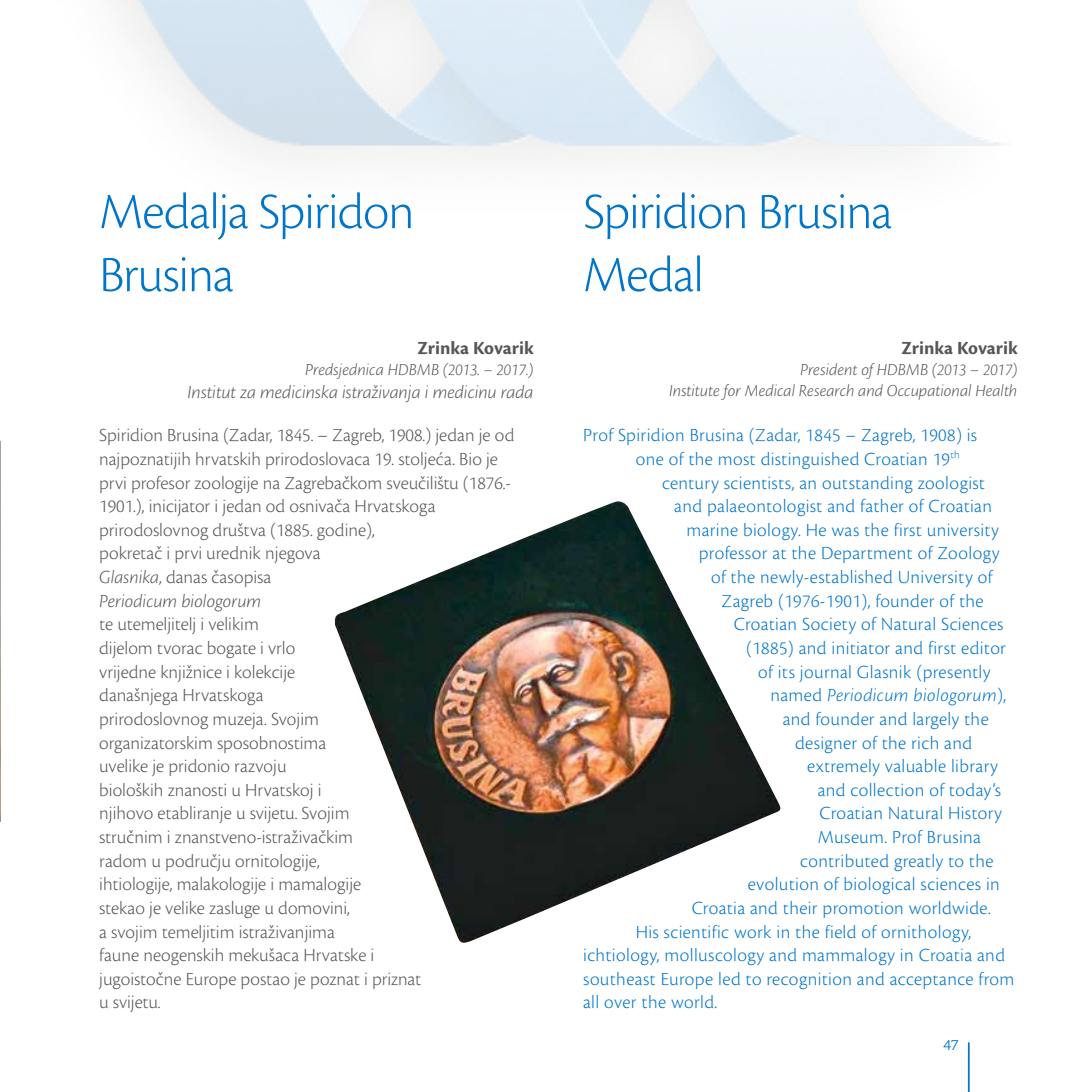
<style>
.page{position:relative;width:1092px;height:1092px;background:#fff}
.page>*{position:absolute;margin:0;border:0;box-sizing:border-box;transform-origin:0 0}
.t1{font:300 52.5px/63px "Cronos Pro";letter-spacing:-.02em;color:#0075c9}
.t2{font:300 19.25px/23.6px "Cronos Pro";color:#575756}
.t3{font:300 19.25px "Cronos Pro";letter-spacing:.02em;color:#0075c9}
.t4{font:italic 300 19.25px "Cronos Pro";letter-spacing:-.005em;color:#575756}
.t5{font:italic 300 19.25px "Cronos Pro";letter-spacing:.015em;color:#0075c9}
.t6{font:700 19.25px "Cronos Pro";color:#575756}
.t7{font:italic 300 17.5px/21px "Cronos Pro";color:#575756;text-align:right}
.t8{font:14px "Museo 300";color:#0075c9}
.s1{font-style:italic}
.s2{font-style:normal}
</style>
<div class="page">
<hr style="left:967px;top:1042px;width:2px;height:49px;background:#0075c9">
<img style="left:0;top:441px;width:1px;height:380px">
<img style="left:334px;top:501px;width:447px;height:442px">
<h1 class="t1" style="left:99px;top:180px;width:317px">Medalja Spiridon<br>Brusina</h1>
<p class="t6" style="left:417px;top:337px;width:117px">Zrinka Kovarik</p>
<p class="t7" style="left:305px;top:359px;width:230px">Predsjednica HDBMB (2013. – 2017.)</p>
<p class="t4" style="left:188px;top:381px;width:347px">Institut za medicinska istraživanja i medicinu rada</p>
<p class="t2" style="left:99px;top:423px;width:416px">Spiridion Brusina (Zadar, 1845. – Zagreb, 1908.) jedan je od najpoznatijih hrvatskih prirodoslovaca 19. stoljeća. Bio je prvi profesor zoologije na Zagrebačkom sveučilištu (1876.- 1901.), inicijator i jedan od osnivača Hrvatskoga prirodoslovnog društva (1885. godine),<br>pokretač i prvi urednik njegova<br><span class="s1">Glasnika</span>, danas časopisa<br><span class="s1">Periodicum biologorum</span></p>
<p class="t2" style="left:99px;top:612px;width:324px">te utemeljitelj i velikim<br>dijelom tvorac bogate i vrlo<br>vrijedne knjižnice i kolekcije<br>današnjega Hrvatskoga<br>prirodoslovnog muzeja. Svojim organizatorskim sposobnostima<br>uvelike je pridonio razvoju<br>bioloških znanosti u Hrvatskoj i<br>njihovo etabliranje u svijetu. Svojim<br>stručnim i znanstveno-istraživačkim<br>radom u području ornitologije,<br>ihtiologije, malakologije i mamalogije<br>stekao je velike zasluge u domovini,<br>a svojim temeljitim istraživanjima<br>faune neogenskih mekušaca Hrvatske i jugoistočne Europe postao je poznat i priznat u svijetu.</p>
<h1 class="t1" style="left:583px;top:180px;width:311px">Spiridion Brusina<br>Medal</h1>
<p class="t6" style="left:901px;top:337px;width:117px">Zrinka Kovarik</p>
<p class="t7" style="left:669px;top:359px;width:350px">President of HDBMB (2013 – 2017)<br>Institute for Medical Research and Occupational Health</p>
<p class="t3" style="left:583px;top:424px;width:395px">Prof Spiridion Brusina (Zadar, 1845 – Zagreb, 1908) is</p>
<p class="t3" style="left:635px;top:448px;width:325px">one of the most distinguished Croatian 19<sup>th</sup></p>
<p class="t3" style="left:662px;top:471px;width:324px">century scientists, an outstanding zoologist</p>
<p class="t3" style="left:674px;top:495px;width:319px">and palaeontologist and father of Croatian</p>
<p class="t3" style="left:686px;top:518px;width:314px">marine biology. He was the first university</p>
<p class="t3" style="left:698px;top:542px;width:302px">professor at the Department of Zoology</p>
<p class="t3" style="left:711px;top:566px;width:283px">of the newly-established University of</p>
<p class="t3" style="left:721px;top:589px;width:264px">Zagreb (1976-1901), founder of the</p>
<p class="t3" style="left:733px;top:613px;width:271px">Croatian Society of Natural Sciences</p>
<p class="t3" style="left:746px;top:637px;width:261px">(1885) and initiator and first editor</p>
<p class="t3" style="left:758px;top:660px;width:234px">of its journal Glasnik (presently</p>
<p class="t5" style="left:770px;top:684px;width:237px"><span class="s2">named</span> Periodicum biologorum<span class="s2">),</span></p>
<p class="t3" style="left:782px;top:707px;width:207px">and founder and largely the</p>
<p class="t3" style="left:795px;top:731px;width:179px">designer of the rich and</p>
<p class="t3" style="left:807px;top:755px;width:192px">extremely valuable library</p>
<p class="t3" style="left:817px;top:778px;width:185px">and collection of today’s</p>
<p class="t3" style="left:819px;top:802px;width:184px">Croatian Natural History</p>
<p class="t3" style="left:817px;top:825px;width:165px">Museum. Prof Brusina</p>
<p class="t3" style="left:800px;top:849px;width:195px">contributed greatly to the</p>
<p class="t3" style="left:747px;top:873px;width:253px">evolution of biological sciences in</p>
<p class="t3" style="left:691px;top:896px;width:300px">Croatia and their promotion worldwide.</p>
<p class="t3" style="left:635px;top:920px;width:337px">His scientific work in the field of ornithology,</p>
<p class="t3" style="left:583px;top:944px;width:423px">ichtiology, molluscology and mammalogy in Croatia and</p>
<p class="t3" style="left:583px;top:967px;width:433px">southeast Europe led to recognition and acceptance from</p>
<p class="t3" style="left:583px;top:991px;width:136px">all over the world.</p>
<p class="t8" style="left:943px;top:1037px;width:17px">47</p>
</div>
